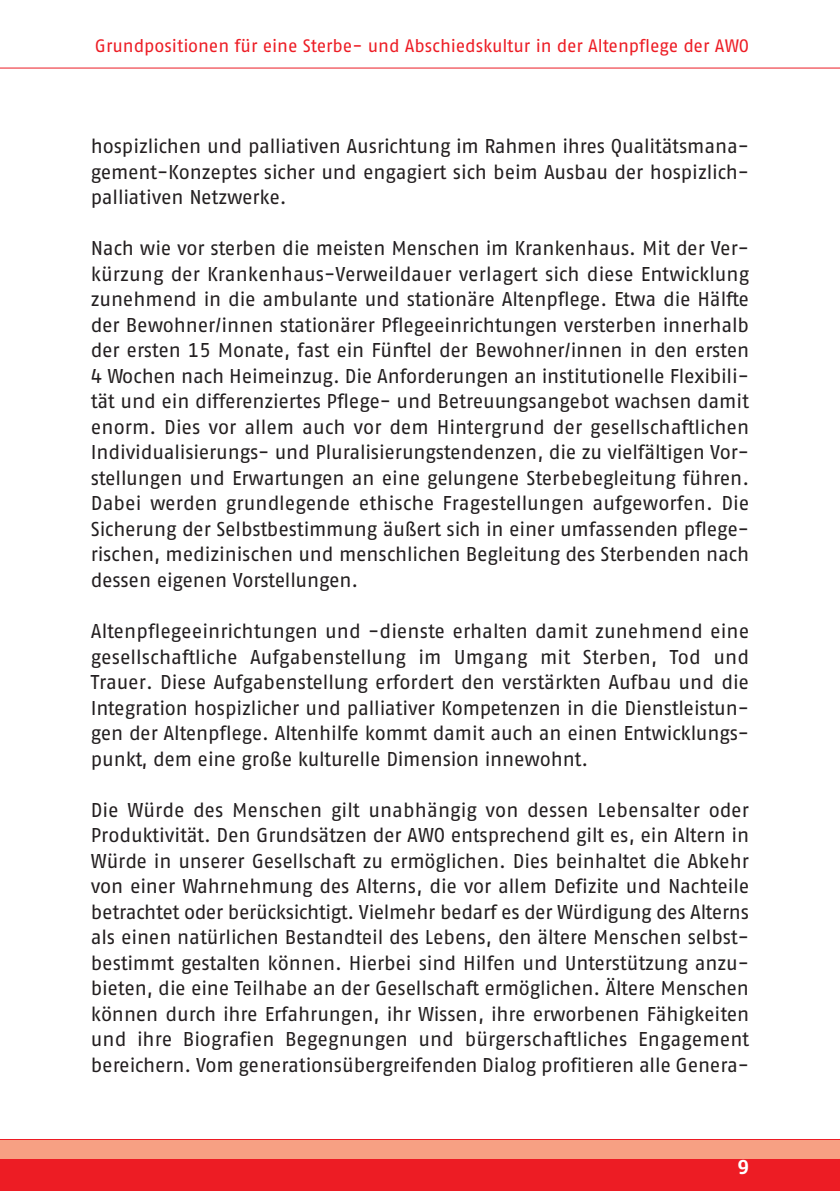
<style>
.page{position:relative;width:840px;height:1191px;background:#fff}
.page>*{position:absolute;margin:0;border:0;box-sizing:border-box;transform-origin:0 0}
.t1{font:20px/25.6px "AWO Fago Office";letter-spacing:-.005em;color:#231f20;text-align:justify}
.t2{font:700 20px "AWO Fago Office";color:#fff}
.t3{font:18px "AWO Fago Office";color:#ed1c24}
</style>
<div class="page">
<hr style="left:0;top:68px;width:839px;height:1px;background:#ed1c24">
<div style="left:0;top:1140px;width:839px;height:51px;background:#ed1c24"></div>
<div style="left:0;top:1140px;width:839px;height:18px;background:#f7a083"></div>
<p class="t3" style="left:95px;top:39px;width:655px">Grundpositionen für eine Sterbe- und Abschiedskultur in der Altenpflege der AWO</p>
<p class="t1" style="left:91px;top:135px;width:659px">hospizlichen und palliativen Ausrichtung im Rahmen ihres Qualitätsmana&shy;gement-Konzeptes sicher und engagiert sich beim Ausbau der hospizlich&shy;palliativen Netzwerke.</p>
<p class="t1" style="left:91px;top:237px;width:659px">Nach wie vor sterben die meisten Menschen im Krankenhaus. Mit der Ver&shy;kürzung der Krankenhaus-Verweildauer verlagert sich diese Entwicklung zunehmend in die ambulante und stationäre Altenpflege. Etwa die Hälfte der Bewohner/innen stationärer Pflegeeinrichtungen versterben innerhalb der ersten 15 Monate, fast ein Fünftel der Bewohner/innen in den ersten 4 Wochen nach Heimeinzug. Die Anforderungen an institutionelle Flexibili&shy;tät und ein differenziertes Pflege- und Betreuungsangebot wachsen damit enorm. Dies vor allem auch vor dem Hintergrund der gesellschaftlichen Individualisierungs- und Pluralisierungstendenzen, die zu vielfältigen Vor&shy;stellungen und Erwartungen an eine gelungene Sterbebegleitung führen.<br>Dabei werden grundlegende ethische Fragestellungen aufgeworfen. Die Sicherung der Selbstbestimmung äußert sich in einer umfassenden pflege&shy;rischen, medizinischen und menschlichen Begleitung des Sterbenden nach dessen eigenen Vorstellungen.</p>
<p class="t1" style="left:91px;top:620px;width:659px">Altenpflegeeinrichtungen und -dienste erhalten damit zunehmend eine gesellschaftliche Aufgabenstellung im Umgang mit Sterben, Tod und Trauer. Diese Aufgabenstellung erfordert den verstärkten Aufbau und die Integration hospizlicher und palliativer Kompetenzen in die Dienstleistun&shy;gen der Altenpflege. Altenhilfe kommt damit auch an einen Entwicklungs&shy;punkt, dem eine große kulturelle Dimension innewohnt.</p>
<p class="t1" style="left:91px;top:798px;width:659px">Die Würde des Menschen gilt unabhängig von dessen Lebensalter oder Produktivität. Den Grundsätzen der AWO entsprechend gilt es, ein Altern in Würde in unserer Gesellschaft zu ermöglichen. Dies beinhaltet die Abkehr von einer Wahrnehmung des Alterns, die vor allem Defizite und Nachteile betrachtet oder berücksichtigt. Vielmehr bedarf es der Würdigung des Alterns als einen natürlichen Bestandteil des Lebens, den ältere Menschen selbst&shy;bestimmt gestalten können. Hierbei sind Hilfen und Unterstützung anzu&shy;bieten, die eine Teilhabe an der Gesellschaft ermöglichen. Ältere Menschen können durch ihre Erfahrungen, ihr Wissen, ihre erworbenen Fähigkeiten und ihre Biografien Begegnungen und bürgerschaftliches Engagement bereichern. Vom generationsübergreifenden Dialog profitieren alle Genera-</p>
<p class="t2" style="left:737px;top:1160px;width:13px">9</p>
</div>
